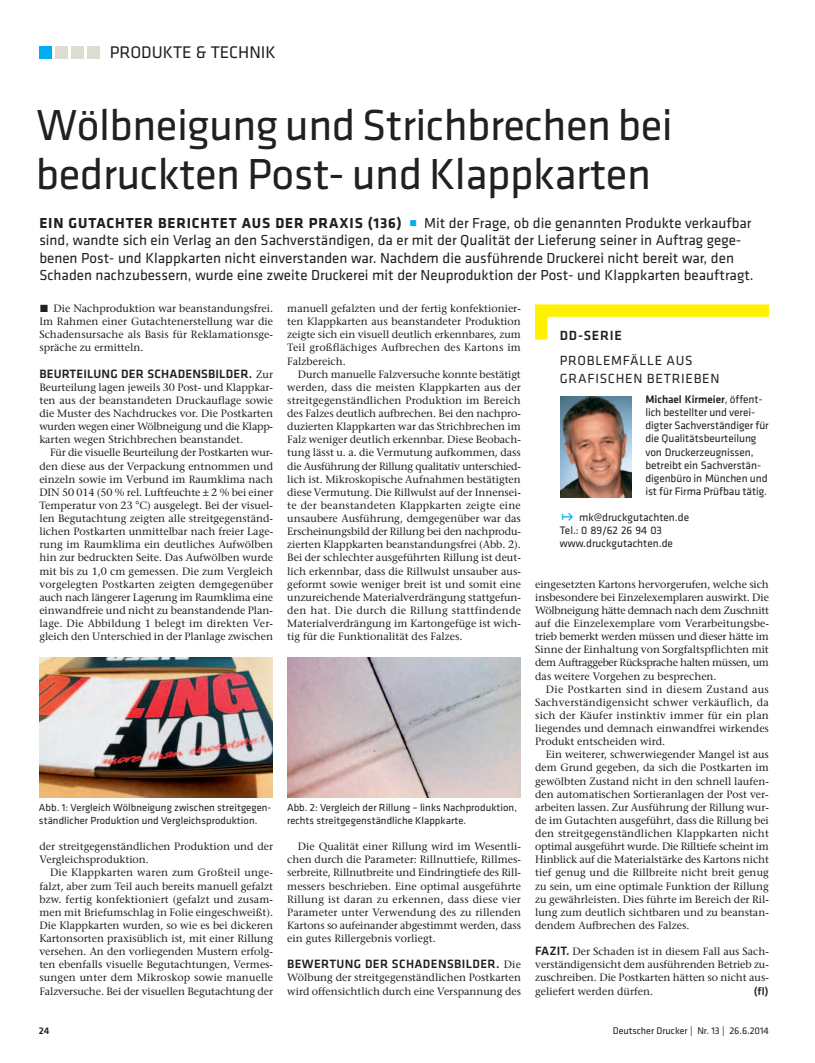
<style>
.page{position:relative;width:815px;height:1063px;background:#fff}
.page>*{position:absolute;margin:0;border:0;box-sizing:border-box;transform-origin:0 0}
.t1{font:45px/48.8px "Klavika Basic";letter-spacing:-.01em;color:#231f20}
.t2{font:17.5px "Klavika Basic";color:#231f20}
.t3{font:15px/17.5px "Klavika Basic";color:#231f20}
.t4{font:13.75px/17.5px "Klavika Basic";letter-spacing:.055em;color:#231f20}
.t5{font:500 13.75px "Klavika Basic";letter-spacing:.055em;color:#231f20}
.t6{font:500 12.5px "Klavika Basic";letter-spacing:.015em;color:#231f20}
.t7{font:11.25px/13.1px "Klavika Basic";letter-spacing:-.005em;color:#231f20}
.t8{font:500 11.25px "Klavika Basic";color:#231f20}
.t9{font:500 10.62px/13.1px "Stone Serif Std";color:#231f20;text-align:justify}
.t10{font:10.62px/13.1px "Klavika Basic";letter-spacing:.005em;color:#231f20}
.t11{font:10px "Klavika Basic";color:#231f20}
.t12{font:500 10px "Klavika Basic";color:#231f20}
.s1{font-weight:700}
.s2{font-family:"The Sans Extra Bold Expert";font-size:8.75px;color:#00aeef}
.s3{font-family:"The Sans Extra Bold Expert";font-weight:400}
.s4{font-family:"Stone Serif Std";font-size:10.62px}
.s5{font-weight:500}
.s6{font-family:"Auto Scape";font-size:10.62px;color:#00aeef}
.s7{font-family:"Klavika Basic";font-size:12.5px}
</style>
<div class="page">
<div style="left:39px;top:46px;width:12px;height:12px;background:#00aeef"></div>
<div style="left:55px;top:46px;width:12px;height:12px;background:#dcdcd0"></div>
<div style="left:71px;top:46px;width:12px;height:12px;background:#dcdcd0"></div>
<div style="left:87px;top:46px;width:12px;height:12px;background:#dcdcd0"></div>
<img style="left:560px;top:396px;width:71px;height:101px">
<svg style="left:535px;top:304px;width:234px;height:36px"></svg>
<img style="left:39px;top:658px;width:234px;height:140px">
<img style="left:287px;top:658px;width:234px;height:140px">
<h2 class="t2" style="left:110px;top:46px;width:167px">PRODUKTE &amp; TECHNIK</h2>
<h1 class="t1" style="left:36px;top:105px;width:638px">Wölbneigung und Strichbrechen bei bedruckten Post- und Klappkarten</h1>
<p class="t3" style="left:39px;top:215px;width:716px"><span class="s1">EIN GUTACHTER BERICHTET AUS DER PRAXIS (136)</span> <span class="s2">ó</span> Mit der Frage, ob die genannten Produkte verkaufbar sind, wandte sich ein Verlag an den Sachverständigen, da er mit der Qualität der Lieferung seiner in Auftrag gege - benen Post- und Klappkarten nicht einverstanden war. Nachdem die ausführende Druckerei nicht bereit war, den Schaden nachzubessern, wurde eine zweite Druckerei mit der Neuproduktion der Post- und Klappkarten beauftragt.</p>
<p class="t9" style="left:39px;top:303px;width:235px"><span class="s3">ó</span> Die Nachproduktion war beanstandungsfrei.<br>Im Rahmen einer Gutachtenerstellung war die Schadensursache als Basis für Reklamationsge&shy;spräche zu ermitteln.</p>
<p class="t6" style="left:39px;top:366px;width:235px">BEURTEILUNG DER SCHADENSBILDER. <span class="s4">Zur</span></p>
<p class="t9" style="left:39px;top:382px;width:235px">Beurteilung lagen jeweils 30 Post- und Klappkar&shy;ten aus der beanstandeten Druckauflage sowie die Muster des Nachdruckes vor. Die Postkarten wurden wegen einer Wölbneigung und die Klapp&shy;karten wegen Strichbrechen beanstandet.</p>
<p class="t9" style="left:39px;top:447px;width:235px;text-indent:11px">Für die visuelle Beurteilung der Postkarten wur&shy;den diese aus der Verpackung entnommen und einzeln sowie im Verbund im Raumklima nach DIN 50 014 (50 % rel. Luftfeuchte ± 2 % bei einer Temperatur von 23 °C) ausgelegt. Bei der visuel&shy;len Begutachtung zeigten alle streitgegenständ&shy;lichen Postkarten unmittelbar nach freier Lage&shy;rung im Raumklima ein deutliches Aufwölben hin zur bedruckten Seite. Das Aufwölben wurde mit bis zu 1,0 cm gemessen. Die zum Vergleich vorgelegten Postkarten zeigten demgegenüber auch nach längerer Lagerung im Raumklima eine einwandfreie und nicht zu beanstandende Plan&shy;lage. Die Abbildung 1 belegt im direkten Ver&shy;gleich den Unterschied in der Planlage zwischen</p>
<p class="t9" style="left:287px;top:303px;width:235px">manuell gefalzten und der fertig konfektionier&shy;ten Klappkarten aus beanstandeter Produktion zeigte sich ein visuell deutlich erkennbares, zum Teil großflächiges Aufbrechen des Kartons im Falzbereich.</p>
<p class="t9" style="left:287px;top:369px;width:235px;text-indent:11px">Durch manuelle Falzversuche konnte bestätigt werden, dass die meisten Klappkarten aus der streitgegenständlichen Produktion im Bereich des Falzes deutlich aufbrechen. Bei den nachpro&shy;duzierten Klappkarten war das Strichbrechen im Falz weniger deutlich erkennbar. Diese Beobach&shy;tung lässt u. a. die Vermutung aufkommen, dass die Ausführung der Rillung qualitativ unterschied&shy;lich ist. Mikroskopische Aufnahmen bestätigten diese Vermutung. Die Rillwulst auf der Innensei&shy;te der beanstandeten Klappkarten zeigte eine unsaubere Ausführung, demgegenüber war das Erscheinungsbild der Rillung bei den nachprodu&shy;zierten Klappkarten beanstandungsfrei (Abb. 2).<br>Bei der schlechter ausgeführten Rillung ist deut&shy;lich erkennbar, dass die Rillwulst unsauber aus&shy;geformt sowie weniger breit ist und somit eine unzureichende Materialverdrängung stattgefun&shy;den hat. Die durch die Rillung stattfindende Materialverdrängung im Kartongefüge ist wich&shy;tig für die Funktionalität des Falzes.</p>
<p class="t5" style="left:560px;top:327px;width:64px">DD-SERIE</p>
<p class="t4" style="left:560px;top:353px;width:161px">PROBLEMFÄLLE AUS<br>GRAFISCHEN BETRIEBEN</p>
<p class="t7" style="left:645px;top:394px;width:125px"><span class="s5">Michael Kirmeier</span>, öffent&shy;lich bestellter und verei&shy;digter Sachverständiger für die Qualitätsbeurteilung von Druckerzeugnissen, betreibt ein Sachverstän&shy;digenbüro in München und ist für Firma Prüfbau tätig.</p>
<p class="t7" style="left:560px;top:512px;width:131px"><span class="s6">≥</span> mk@druckgutachten.de<br>Tel.: 0 89/62 26 94 03 www.druckgutachten.de</p>
<p class="t9" style="left:535px;top:579px;width:235px">eingesetzten Kartons hervorgerufen, welche sich insbesondere bei Einzelexemplaren auswirkt. Die Wölbneigung hätte demnach nach dem Zuschnitt auf die Einzelexemplare vom Verarbeitungsbe&shy;trieb bemerkt werden müssen und dieser hätte im Sinne der Einhaltung von Sorgfaltspflichten mit dem Auftraggeber Rücksprache halten müssen, um das weitere Vorgehen zu besprechen.</p>
<p class="t9" style="left:535px;top:684px;width:235px;text-indent:11px">Die Postkarten sind in diesem Zustand aus Sachverständigensicht schwer verkäuflich, da sich der Käufer instinktiv immer für ein plan liegendes und demnach einwandfrei wirkendes Produkt entscheiden wird.</p>
<p class="t9" style="left:535px;top:749px;width:235px;text-indent:11px">Ein weiterer, schwerwiegender Mangel ist aus dem Grund gegeben, da sich die Postkarten im gewölbten Zustand nicht in den schnell laufen&shy;den automatischen Sortieranlagen der Post ver&shy;arbeiten lassen. Zur Ausführung der Rillung wur&shy;de im Gutachten ausgeführt, dass die Rillung bei den streitgegenständlichen Klappkarten nicht optimal ausgeführt wurde. Die Rilltiefe scheint im Hinblick auf die Materialstärke des Kartons nicht tief genug und die Rillbreite nicht breit genug zu sein, um eine optimale Funktion der Rillung zu gewährleisten. Dies führte im Bereich der Ril&shy;lung zum deutlich sichtbaren und zu beanstan&shy;dendem Aufbrechen des Falzes.</p>
<p class="t9" style="left:535px;top:946px;width:235px"><span class="s7">FAZIT.</span> Der Schaden ist in diesem Fall aus Sach&shy;verständigensicht dem ausführenden Betrieb zu&shy;zuschreiben. Die Postkarten hätten so nicht aus&shy;geliefert werden dürfen.</p>
<p class="t10" style="left:39px;top:802px;width:234px">Abb. 1: Vergleich Wölbneigung zwischen streitgegen&shy;ständlicher Produktion und Vergleichsproduktion.</p>
<p class="t10" style="left:287px;top:802px;width:232px">Abb. 2: Vergleich der Rillung – links Nachproduktion, rechts streitgegenständliche Klappkarte.</p>
<p class="t9" style="left:39px;top:841px;width:235px">der streitgegenständlichen Produktion und der<br>Vergleichsproduktion.</p>
<p class="t9" style="left:39px;top:867px;width:235px;text-indent:11px">Die Klappkarten waren zum Großteil unge&shy;falzt, aber zum Teil auch bereits manuell gefalzt bzw. fertig konfektioniert (gefalzt und zusam&shy;men mit Briefumschlag in Folie eingeschweißt).<br>Die Klappkarten wurden, so wie es bei dickeren Kartonsorten praxisüblich ist, mit einer Rillung versehen. An den vorliegenden Mustern erfolg&shy;ten ebenfalls visuelle Begutachtungen, Vermes&shy;sungen unter dem Mikroskop sowie manuelle Falzversuche. Bei der visuellen Begutachtung der</p>
<p class="t9" style="left:287px;top:841px;width:235px;text-indent:11px">Die Qualität einer Rillung wird im Wesentli&shy;chen durch die Parameter: Rillnuttiefe, Rillmes&shy;serbreite, Rillnutbreite und Eindringtiefe des Rill&shy;messers beschrieben. Eine optimal ausgeführte Rillung ist daran zu erkennen, dass diese vier Parameter unter Verwendung des zu rillenden Kartons so aufeinander abgestimmt werden, dass ein gutes Rillergebnis vorliegt.</p>
<p class="t6" style="left:287px;top:957px;width:235px">BEWERTUNG DER SCHADENSBILDER. <span class="s4">Die</span></p>
<p class="t9" style="left:287px;top:972px;width:235px">Wölbung der streitgegenständlichen Postkarten wird offensichtlich durch eine Verspannung des</p>
<p class="t8" style="left:754px;top:984px;width:16px">(fl)</p>
<p class="t12" style="left:39px;top:1025px;width:12px">24</p>
<p class="t11" style="left:613px;top:1027px;width:158px">Deutscher Drucker | Nr. 13 | 26.6.2014</p>
</div>
